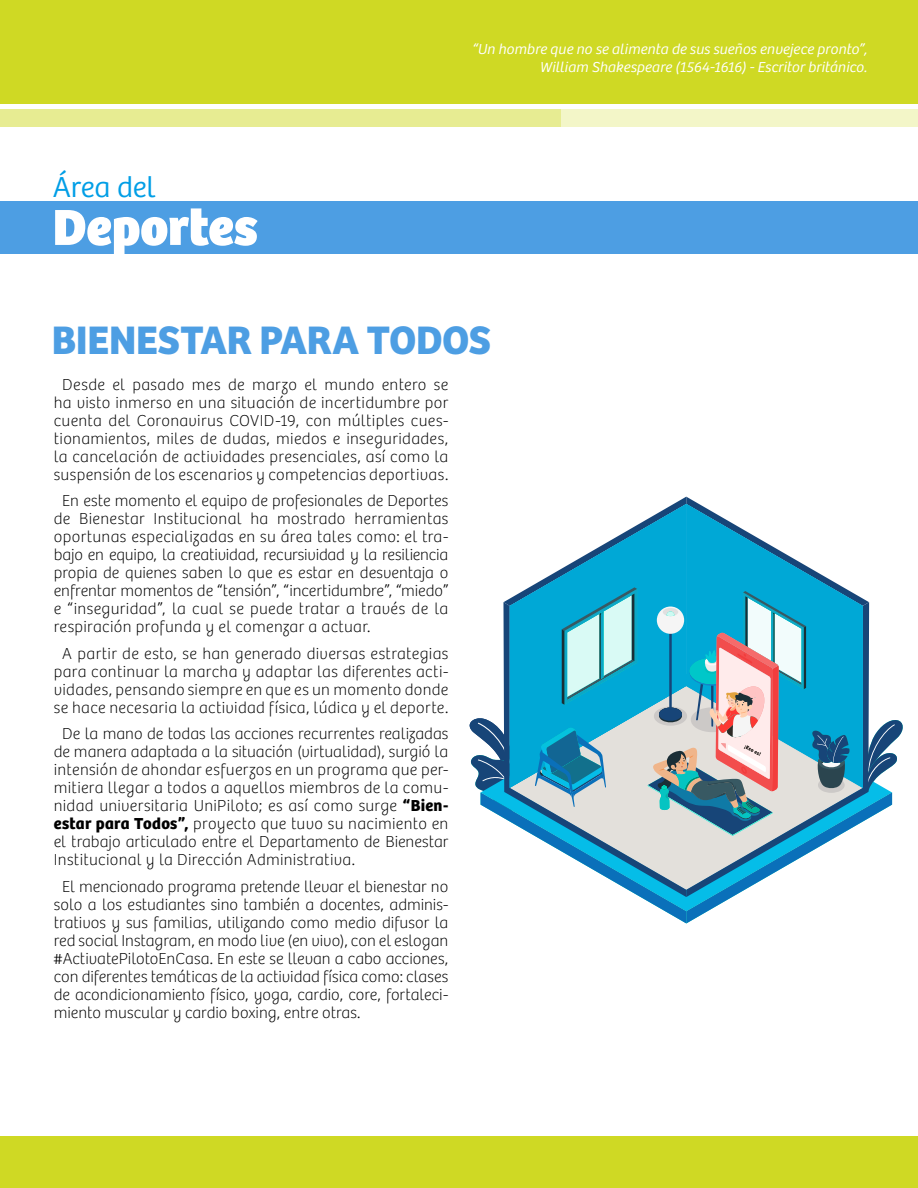
<style>
.page{position:relative;width:918px;height:1188px;background:#fff}
.page>*{position:absolute;margin:0;border:0;box-sizing:border-box;transform-origin:0 0}
.t1{font:800 52.5px "Bree";letter-spacing:-.01em;color:#fff}
.t2{font:700 41.25px "Bree";letter-spacing:-.01em;color:#4d9ee3}
.t3{font:300 30px "Bree";letter-spacing:-.005em;color:#009ee6}
.t4{font:100 16.5px/18px "Bree";letter-spacing:.02em;color:#000;text-align:justify}
.t5{font:italic 300 15px/18px "Bree";letter-spacing:.005em;color:#fff;text-align:right}
.s1{font-weight:700}
</style>
<div class="page">
<div style="left:0;top:0;width:918px;height:104px;background:#cfd924"></div>
<div style="left:0;top:109px;width:918px;height:18px;background:#e7ec92"></div>
<div style="left:562px;top:109px;width:356px;height:18px;background:#f3f6c8"></div>
<div style="left:0;top:1137px;width:916px;height:51px;background:#cfd924"></div>
<div style="left:0;top:202px;width:918px;height:52px;background:#4d9ee3"></div>
<svg style="left:469px;top:497px;width:434px;height:426px"></svg>
<h3 class="t3" style="left:53px;top:169px;width:104px">Área del</h3>
<h1 class="t1" style="left:53px;top:195px;width:206px">Deportes</h1>
<p class="t5" style="left:472px;top:41px;width:397px">“Un hombre que no se alimenta de sus sueños envejece pronto”,<br>William Shakespeare (1564-1616) - Escritor británico.</p>
<h2 class="t2" style="left:52px;top:314px;width:441px">BIENESTAR PARA TODOS</h2>
<p class="t4" style="left:54px;top:376px;width:396px;text-align:center">Desde el pasado mes de marzo el mundo entero se ha visto inmerso en una situación de incertidumbre por cuenta del Coronavirus COVID-19, con múltiples cues&shy;tionamientos, miles de dudas, miedos e inseguridades, la cancelación de actividades presenciales, así como la suspensión de los escenarios y competencias deportivas.</p>
<p class="t4" style="left:54px;top:492px;width:396px;text-indent:8px">En este momento el equipo de profesionales de Deportes de Bienestar Institucional ha mostrado herramientas oportunas especializadas en su área tales como: el tra&shy;bajo en equipo, la creatividad, recursividad y la resiliencia propia de quienes saben lo que es estar en desventaja o enfrentar momentos de “tensión”, “incertidumbre”, “miedo” e “inseguridad”, la cual se puede tratar a través de la respiración profunda y el comenzar a actuar.</p>
<p class="t4" style="left:54px;top:645px;width:396px;text-align:center">A partir de esto, se han generado diversas estrategias para continuar la marcha y adaptar las diferentes acti&shy;vidades, pensando siempre en que es un momento donde se hace necesaria la actividad física, lúdica y el deporte.</p>
<p class="t4" style="left:54px;top:725px;width:396px;text-indent:8px">De la mano de todas las acciones recurrentes realizadas de manera adaptada a la situación (virtualidad), surgió la intensión de ahondar esfuerzos en un programa que per&shy;mitiera llegar a todos a aquellos miembros de la comu&shy;nidad universitaria UniPiloto; es así como surge <span class="s1">“Bien&shy;estar para Todos”,</span> proyecto que tuvo su nacimiento en el trabajo articulado entre el Departamento de Bienestar Institucional y la Dirección Administrativa.</p>
<p class="t4" style="left:54px;top:878px;width:396px;text-indent:8px">El mencionado programa pretende llevar el bienestar no solo a los estudiantes sino también a docentes, adminis&shy;trativos y sus familias, utilizando como medio difusor la red social Instagram, en modo live (en vivo), con el eslogan #ActivatePilotoEnCasa. En este se llevan a cabo acciones, con diferentes temáticas de la actividad física como: clases de acondicionamiento físico, yoga, cardio, core, fortaleci&shy;miento muscular y cardio boxing, entre otras.</p>
</div>
